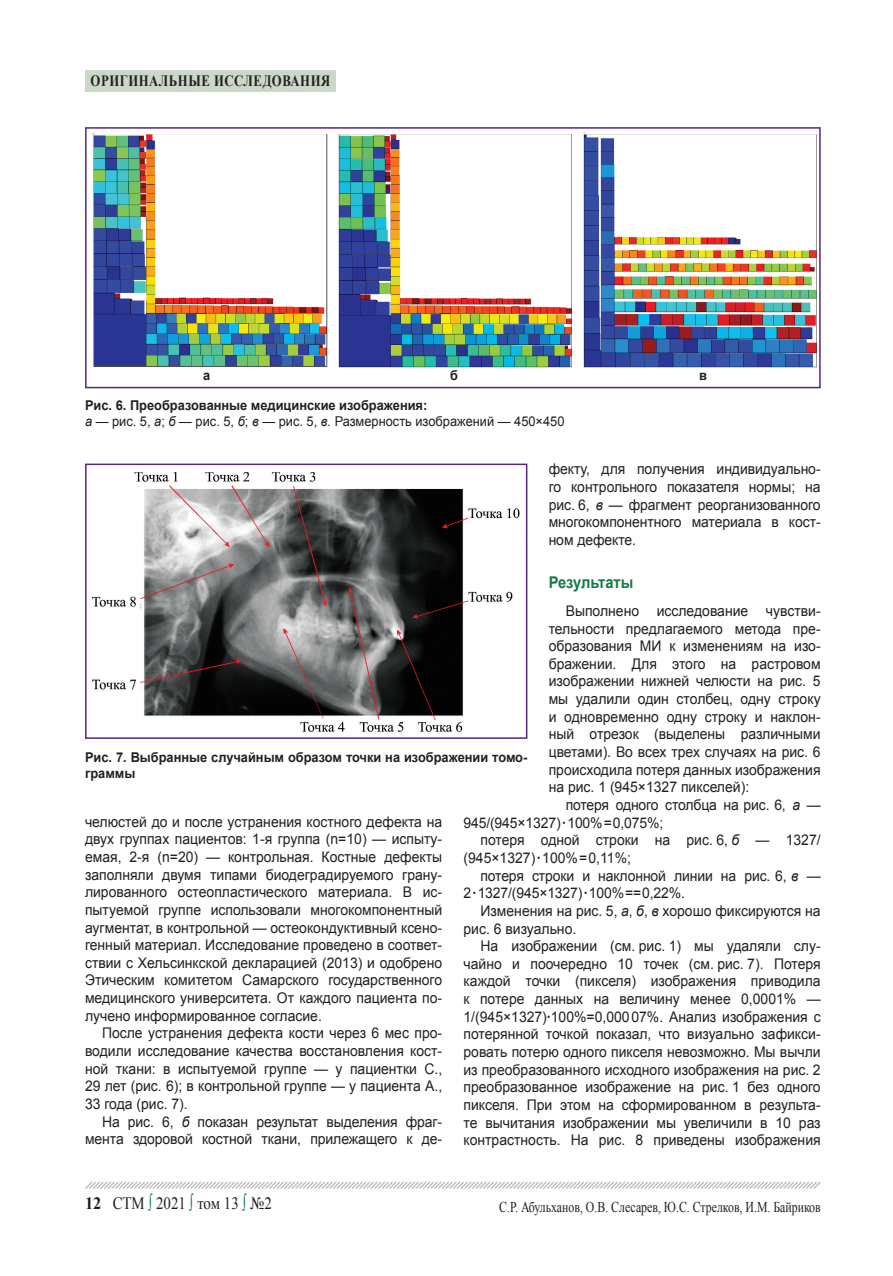
<style>
.page{position:relative;width:893px;height:1276px;background:#fff}
.page>*{position:absolute;margin:0;border:0;box-sizing:border-box;transform-origin:0 0}
.t1{font:17.4px "Times New Roman";color:#231f20;scale:.86 1}
.Jzag__зеленый{font:700 16.2px "Arial";color:#127c43;scale:.9 1}
.t2{font:700 15.75px "Times New Roman";letter-spacing:.04em;color:#231f20;scale:.81 1}
.Колонтитул{font:15px "Times New Roman";color:#231f20;scale:.79 1}
.Основной_текст{font:14.7px/17.7px "Arial";color:#231f20;text-align:justify;scale:.95 1}
.Подрис_подпись{font:700 13.5px/16.2px "Arial";color:#231f20;scale:.95 1}
.Подрис_подпись-2{font:13.5px "Arial";color:#231f20;scale:.95 1}
.s1{font-style:italic}
.s2{font-weight:700}
.s3{color:#127c43}
</style>
<div class="page">
<svg style="left:85px;top:1181px;width:736px;height:8px"></svg>
<div style="left:85px;top:70px;width:251px;height:21px;background:#cbd8c9"></div>
<img style="left:92px;top:133px;width:236px;height:234px">
<img style="left:338px;top:134px;width:234px;height:234px">
<img style="left:583px;top:134px;width:234px;height:234px">
<div style="left:85px;top:127px;width:736px;height:261px;border:2px solid #542685"></div>
<img style="left:92px;top:472px;width:428px;height:260px">
<div style="left:85px;top:463px;width:442px;height:276px;border:2px solid #542685"></div>
<p class="t2" style="left:87px;top:70px;width:158px">БИОТЕХНОЛОГИИ</p>
<p class="t2" style="left:91px;top:70px;width:297px">ОРИГИНАЛЬНЫЕ ИССЛЕДОВАНИЯ</p>
<p class="Подрис_подпись" style="left:203px;top:367px;width:9px">а</p>
<p class="Подрис_подпись" style="left:450px;top:367px;width:10px">б</p>
<p class="Подрис_подпись" style="left:699px;top:367px;width:10px">в</p>
<p class="Подрис_подпись" style="left:85px;top:398px;width:362px">Рис. 6. Преобразованные медицинские изображения:</p>
<p class="Подрис_подпись-2" style="left:85px;top:413px;width:506px"><span class="s1">а</span> — рис. 5, <span class="s1">а</span>; <span class="s1">б</span> — рис. 5, <span class="s1">б</span>; <span class="s1">в</span> — рис. 5, <span class="s1">в.</span> Размерность изображений — 450×450</p>
<p class="Основной_текст" style="left:549px;top:460px;width:288px">фекту, для получения индивидуально&shy;го контрольного показателя нормы; на рис. 6, <span class="s1">в</span> — фрагмент реорганизованного многокомпонентного материала в кост&shy;ном дефекте.</p>
<p class="Jzag__зеленый" style="left:549px;top:571px;width:96px">Результаты</p>
<p class="Основной_текст" style="left:549px;top:602px;width:288px;text-indent:17px">Выполнено исследование чувстви&shy;тельности предлагаемого метода пре&shy;образования МИ к изменениям на изо&shy;бражении. Для этого на растровом изображении нижней челюсти на рис. 5 мы удалили один столбец, одну строку и одновременно одну строку и наклон&shy;ный отрезок (выделены различными цветами). Во всех трех случаях на рис. 6 происходила потеря данных изображения на рис. 1 (945×1327 пикселей):</p>
<p class="Основной_текст" style="left:463px;top:796px;width:377px;text-indent:102px">потеря одного столбца на рис. 6, <span class="s1">а</span> —<br>945/(945×1327) <span class="s2">·</span> 100%=0,075%;</p>
<p class="Основной_текст" style="left:463px;top:831px;width:377px;text-indent:17px">потеря одной строки на рис. 6, <span class="s1">б</span> — 1327/ (945×1327) <span class="s2">·</span> 100%=0,11%;</p>
<p class="Основной_текст" style="left:463px;top:866px;width:377px;text-indent:17px">потеря строки и наклонной линии на рис. 6, <span class="s1">в</span> —<br>2<span class="s2">·</span>1327/(945×1327) <span class="s2">·</span> 100%==0,22%.</p>
<p class="Основной_текст" style="left:463px;top:902px;width:377px;text-indent:17px">Изменения на рис. 5, <span class="s1">а</span>, <span class="s1">б</span>, <span class="s1">в</span> хорошо фиксируются на рис. 6 визуально.</p>
<p class="Основной_текст" style="left:463px;top:937px;width:377px;text-indent:17px">На изображении (см. рис. 1) мы удаляли слу&shy;чайно и поочередно 10 точек (см. рис. 7). Потеря каждой точки (пикселя) изображения приводила к потере данных на величину менее 0,0001% — 1/(945×1327)<span class="s2">∙</span>100%=0,00007%. Анализ изображения с потерянной точкой показал, что визуально зафикси&shy;ровать потерю одного пикселя невозможно. Мы вычли из преобразованного исходного изображения на рис. 2 преобразованное изображение на рис. 1 без одного пикселя. При этом на сформированном в результа&shy;те вычитания изображении мы увеличили в 10 раз контрастность. На рис. 8 приведены изображения</p>
<p class="Подрис_подпись" style="left:85px;top:749px;width:467px">Рис. 7. Выбранные случайным образом точки на изображении томо&shy;граммы</p>
<p class="Основной_текст" style="left:85px;top:813px;width:377px">челюстей до и после устранения костного дефекта на двух группах пациентов: 1-я группа (n=10) — испыту&shy;емая, 2-я (n=20) — контрольная. Костные дефекты заполняли двумя типами биодеградируемого грану&shy;лированного остеопластического материала. В ис&shy;пытуемой группе использовали многокомпонентный аугментат, в контрольной — остеокондуктивный ксено&shy;генный материал. Исследование проведено в соответ&shy;ствии с Хельсинкской декларацией (2013) и одобрено Этическим комитетом Самарского государственного медицинского университета. От каждого пациента по&shy;лучено информированное согласие.</p>
<p class="Основной_текст" style="left:85px;top:1024px;width:377px;text-indent:17px">После устранения дефекта кости через 6 мес про&shy;водили исследование качества восстановления кост&shy;ной ткани: в испытуемой группе — у пациентки С., 29 лет (рис. 6); в контрольной группе — у пациента А., 33 года (рис. 7).</p>
<p class="Основной_текст" style="left:85px;top:1112px;width:377px;text-align:right">На рис. 6, <span class="s1">б</span> показан результат выделения фраг&shy;мента здоровой костной ткани, прилежащего к де-</p>
<p class="t1" style="left:85px;top:1191px;width:219px"><span class="s2">12</span> СТМ <span class="s3">∫</span> 2021 <span class="s3">∫</span> том 13 <span class="s3">∫</span> №2</p>
<p class="Колонтитул" style="left:499px;top:1197px;width:408px">С.Р. Абульханов, О.В. Слесарев, Ю.С. Стрелков, И.М. Байриков</p>
</div>
